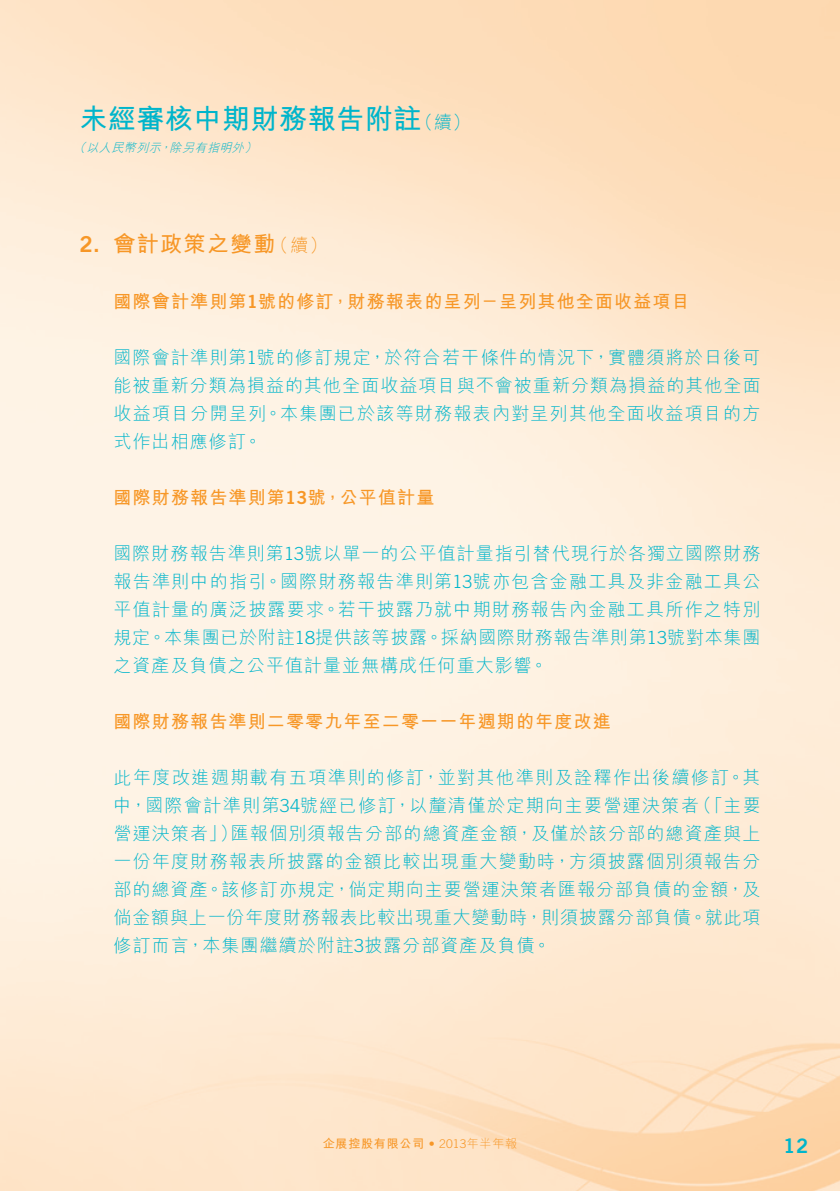
<style>
.page{position:relative;width:840px;height:1191px;background:#fff}
.page>*{position:absolute;margin:0;border:0;box-sizing:border-box;transform-origin:0 0}
.t1{font:700 28px "M Hei HK";letter-spacing:.02em;color:#00b5cb}
.Heading_1{font:700 22px "M Hei HK";letter-spacing:.06em;color:#f79727}
.Heading_1-2{font:22px "Trade Gothic LT Std Bd 2";color:#f79727}
.t2{font:20px "Trade Gothic LT Std Bd 2";color:#00b5cb}
.Body_Text{font:300 18px/28px "M Hei HK";letter-spacing:.065em;color:#00b5cb;text-align:justify}
.Heading_2{font:700 18px "M Hei HK";letter-spacing:.065em;color:#f79727}
.Heading_1-3{font:300 18px "M Hei HK";color:#f79727}
.t3{font:700 12px "M Hei HK";letter-spacing:.065em;color:#f79727}
.t4{font:italic 300 12px "M Hei HK";color:#00b5cb}
.s1{font-family:"Trade Gothic LT Std Bd 2";font-weight:400}
.s2{font-family:"Trade Gothic LT Std"}
.s3{font-family:"Trade Gothic LT Std";font-weight:300}
.s4{font-weight:300}
</style>
<div class="page">
<img style="left:0;top:0;width:1px;height:1191px">
<p class="t1" style="left:79px;top:99px;width:343px">未經審核中期財務報告附註</p>
<p class="t4" style="left:244px;top:141px;width:17px">(</p>
<p class="Body_Text" style="left:415px;top:108px;width:57px">（續(</p>
<p class="t4" style="left:73px;top:141px;width:17px">（</p>
<p class="t4" style="left:86px;top:141px;width:79px">以人民幣列示</p>
<p class="t4" style="left:169px;top:141px;width:79px">除另有指明外</p>
<p class="t4" style="left:159px;top:141px;width:17px">，</p>
<p class="Heading_1-2" style="left:79px;top:231px;width:22px">2.</p>
<p class="Heading_1" style="left:113px;top:228px;width:163px">會計政策之變動</p>
<p class="Heading_1-3" style="left:270px;top:236px;width:58px">（續(</p>
<p class="Heading_2" style="left:113px;top:288px;width:577px">國際會計準則第<span class="s1">1</span>號的修訂，財務報表的呈列－呈列其他全面收益項目</p>
<p class="Body_Text" style="left:113px;top:343px;width:648px">國際會計準則第<span class="s2">1</span>號的修訂規定，於符合若干條件的情況下，實體須將於日後可能被重新分類為損益的其他全面收益項目與不會被重新分類為損益的其他全面收益項目分開呈列。本集團已於該等財務報表內對呈列其他全面收益項目的方式作出相應修訂。</p>
<p class="Heading_2" style="left:113px;top:484px;width:322px">國際財務報告準則第<span class="s1">13</span>號，公平值計量</p>
<p class="Body_Text" style="left:113px;top:539px;width:648px">國際財務報告準則第<span class="s2">13</span>號以單一的公平值計量指引替代現行於各獨立國際財務報告準則中的指引。國際財務報告準則第<span class="s2">13</span>號亦包含金融工具及非金融工具公平值計量的廣泛披露要求。若干披露乃就中期財務報告內金融工具所作之特別規定。本集團已於附註<span class="s2">18</span>提供該等披露。採納國際財務報告準則第<span class="s2">13</span>號對本集團之資產及負債之公平值計量並無構成任何重大影響。</p>
<p class="Heading_2" style="left:113px;top:708px;width:498px">國際財務報告準則二零零九年至二零一一年週期的年度改進</p>
<p class="Body_Text" style="left:113px;top:763px;width:648px;text-align:right">此年度改進週期載有五項準則的修訂，並對其他準則及詮釋作出後續修訂。其（「主要</p>
<p class="Body_Text" style="left:231px;top:791px;width:531px;text-indent:-117px">中，國際會計準則第<span class="s2">34</span>號經已修訂，以釐清僅於定期向主要營運決策者<br>匯報個別須報告分部的總資產金額，及僅於該分部的總資產與上</p>
<p class="Body_Text" style="left:113px;top:819px;width:648px;text-align:left">營運決策者」）<br>一份年度財務報表所披露的金額比較出現重大變動時，方須披露個別須報告分部的總資產。該修訂亦規定，倘定期向主要營運決策者匯報分部負債的金額，及倘金額與上一份年度財務報表比較出現重大變動時，則須披露分部負債。就此項修訂而言，本集團繼續於附註<span class="s2">3</span>披露分部資產及負債。</p>
<p class="t3" style="left:322px;top:1135px;width:196px">企展控股有限公司 <span class="s1">•</span> <span class="s3">2013</span><span class="s4">年半年報</span></p>
<p class="t2" style="left:782px;top:1133px;width:27px">12</p>
</div>
